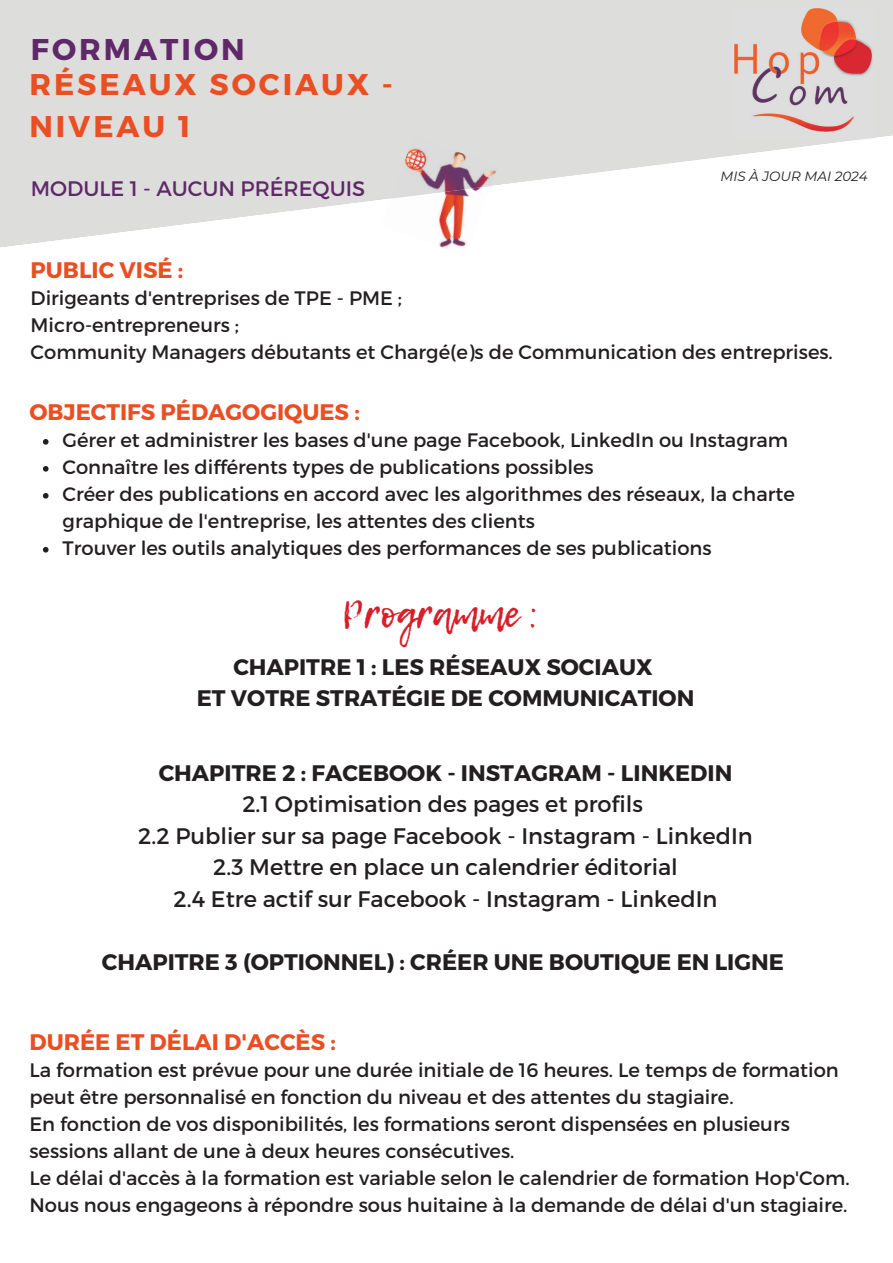
<style>
.page{position:relative;width:893px;height:1263px;background:#fff}
.page>*{position:absolute;margin:0;border:0;box-sizing:border-box;transform-origin:0 0}
.t1{font:37.5px "Lemon Tuesday";color:#d71f2a}
.t2{font:700 30px/41.5px "Montserrat";letter-spacing:.1em;color:#e94f23}
.t3{font:700 30px "Montserrat";letter-spacing:.1em;color:#5f2869}
.t4{font:22.5px/31.5px "Montserrat";color:#231f20;text-align:center}
.t5{font:700 22.5px/31.5px "Montserrat";color:#231f20;text-align:center}
.t6{font:700 22.5px "Montserrat";color:#e94f23}
.t7{font:21px "Montserrat";color:#5f2869}
.t8{font:19.5px/27px "Montserrat";color:#231f20}
.t9{font:italic 13.5px "Montserrat";color:#231f20}
</style>
<div class="page">
<svg style="left:0;top:0;width:893px;height:247px;fill:#dddddb"></svg>
<img style="left:381px;top:186px;width:110px;height:62px">
<img style="left:391px;top:136px;width:107px;height:63px">
<img style="left:732px;top:8px;width:142px;height:131px">
<svg style="left:43px;top:439px;width:6px;height:6px"></svg>
<svg style="left:43px;top:466px;width:6px;height:6px"></svg>
<svg style="left:43px;top:493px;width:6px;height:6px"></svg>
<svg style="left:43px;top:547px;width:6px;height:6px"></svg>
<h2 class="t3" style="left:31px;top:29px;width:215px">FORMATION</h2>
<h2 class="t2" style="left:29px;top:62px;width:365px">RÉSEAUX SOCIAUX -<br>NIVEAU 1</h2>
<p class="t7" style="left:31px;top:175px;width:336px">MODULE 1 - AUCUN PRÉREQUIS</p>
<p class="t9" style="left:720px;top:168px;width:149px">MIS À JOUR MAI 2024</p>
<p class="t6" style="left:31px;top:255px;width:154px">PUBLIC VISÉ :</p>
<p class="t8" style="left:31px;top:284px;width:804px">Dirigeants d'entreprises de TPE - PME ;<br>Micro-entrepreneurs ;<br>Community Managers débutants et Chargé(e)s de Communication des entreprises.</p>
<p class="t6" style="left:29px;top:397px;width:332px">OBJECTIFS PÉDAGOGIQUES :</p>
<p class="t8" style="left:63px;top:425px;width:734px">Gérer et administrer les bases d'une page Facebook, LinkedIn ou Instagram Connaître les différents types de publications possibles<br>Créer des publications en accord avec les algorithmes des réseaux, la charte graphique de l'entreprise, les attentes des clients<br>Trouver les outils analytiques des performances de ses publications</p>
<h1 class="t1" style="left:342px;top:585px;width:198px">Programme :</h1>
<p class="t5" style="left:197px;top:650px;width:499px">CHAPITRE 1 : LES RÉSEAUX SOCIAUX<br>ET VOTRE STRATÉGIE DE COMMUNICATION</p>
<p class="t5" style="left:159px;top:756px;width:575px">CHAPITRE 2 : FACEBOOK - INSTAGRAM - LINKEDIN</p>
<p class="t4" style="left:138px;top:787px;width:616px">2.1 Optimisation des pages et profils<br>2.2 Publier sur sa page Facebook - Instagram - LinkedIn 2.3 Mettre en place un calendrier éditorial<br>2.4 Etre actif sur Facebook - Instagram - LinkedIn</p>
<p class="t5" style="left:102px;top:945px;width:683px">CHAPITRE 3 (OPTIONNEL) : CRÉER UNE BOUTIQUE EN LIGNE</p>
<p class="t6" style="left:29px;top:1028px;width:308px">DURÉE ET DÉLAI D'ACCÈS :</p>
<p class="t8" style="left:29px;top:1056px;width:822px">La formation est prévue pour une durée initiale de 16 heures. Le temps de formation peut être personnalisé en fonction du niveau et des attentes du stagiaire.<br>En fonction de vos disponibilités, les formations seront dispensées en plusieurs sessions allant de une à deux heures consécutives.<br>Le délai d'accès à la formation est variable selon le calendrier de formation Hop'Com.<br>Nous nous engageons à répondre sous huitaine à la demande de délai d'un stagiaire.</p>
</div>
